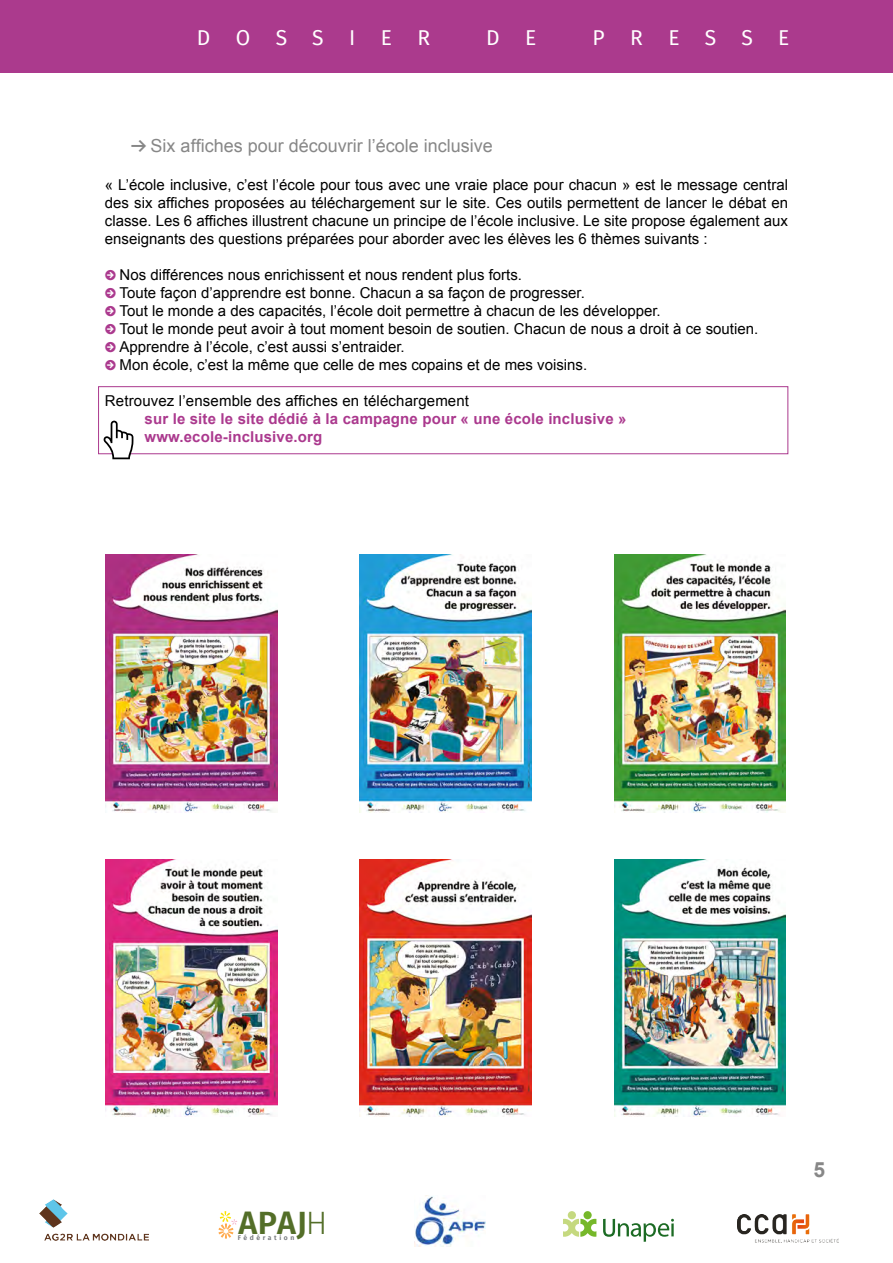
<style>
.page{position:relative;width:893px;height:1263px;background:#fff}
.page>*{position:absolute;margin:0;border:0;box-sizing:border-box;transform-origin:0 0}
.t1{font:600 32.25px "Fira Sans";color:#536e28}
.t2{font:21px "Fira Sans";letter-spacing:1.21em;color:#fff}
.t3{font:700 21px "Arial";color:#878787}
.t4{font:18px "Arial";color:#878787}
.t5{font:15px/18px "Arial";color:#000;text-align:justify}
.t6{font:700 15px "Arial";letter-spacing:.01em;color:#ab398e}
.t7{font:600 6.75px "Fira Sans";letter-spacing:.385em;color:#74777b}
.s1{font-family:"Klavika Arrows";font-weight:700}
.s2{font-family:"Klavika Arrows";font-weight:700;color:#ab398e}
.s3{font-weight:300}
</style>
<div class="page">
<div style="left:568px;top:1211px;width:8px;height:8px;background:#c5d97f;border-radius:50%"></div>
<svg style="left:563px;top:1219px;width:33px;height:18px"></svg>
<div style="left:583px;top:1211px;width:9px;height:8px;background:#76b82a;border-radius:50%"></div>
<svg style="left:603px;top:1219px;width:71px;height:23px"></svg>
<svg style="left:219px;top:1211px;width:18px;height:27px"></svg>
<img style="left:738px;top:1214px;width:101px;height:28px">
<img style="left:40px;top:1199px;width:108px;height:42px">
<img style="left:414px;top:1195px;width:71px;height:52px">
<div style="left:0;top:0;width:893px;height:72px;background:#ab3a8d"></div>
<img style="left:106px;top:555px;width:171px;height:257px">
<img style="left:360px;top:555px;width:171px;height:257px">
<img style="left:614px;top:555px;width:172px;height:257px">
<img style="left:106px;top:859px;width:171px;height:257px">
<img style="left:360px;top:859px;width:171px;height:257px">
<img style="left:614px;top:859px;width:172px;height:257px">
<div style="left:98px;top:386px;width:690px;height:68px;border:1px solid #ab398e"></div>
<svg style="left:103px;top:421px;width:30px;height:38px"></svg>
<p class="t2" style="left:197px;top:22px;width:235px">DOSSIER</p>
<p class="t2" style="left:486px;top:22px;width:52px">D E</p>
<p class="t2" style="left:593px;top:22px;width:198px">PRESSE</p>
<p class="t4" style="left:130px;top:134px;width:364px"><span class="s1">B</span> Six affiches pour découvrir l’école inclusive</p>
<p class="t5" style="left:105px;top:176px;width:685px">« L’école inclusive, c’est l’école pour tous avec une vraie place pour chacun » est le message central des six affiches proposées au téléchargement sur le site. Ces outils permettent de lancer le débat en classe. Les 6 affiches illustrent chacune un principe de l’école inclusive. Le site propose également aux enseignants des questions préparées pour aborder avec les élèves les 6 thèmes suivants :</p>
<p class="t5" style="left:105px;top:266px;width:419px"><span class="s2">R</span> Nos différences nous enrichissent et nous rendent plus forts.</p>
<p class="t5" style="left:105px;top:284px;width:481px"><span class="s2">R</span> Toute façon d’apprendre est bonne. Chacun a sa façon de progresser.</p>
<p class="t5" style="left:105px;top:302px;width:557px"><span class="s2">R</span> Tout le monde a des capacités, l’école doit permettre à chacun de les développer.</p>
<p class="t5" style="left:105px;top:320px;width:655px"><span class="s2">R</span> Tout le monde peut avoir à tout moment besoin de soutien. Chacun de nous a droit à ce soutien.</p>
<p class="t5" style="left:105px;top:338px;width:301px"><span class="s2">R</span> Apprendre à l’école, c’est aussi s’entraider.</p>
<p class="t5" style="left:105px;top:356px;width:484px"><span class="s2">R</span> Mon école, c’est la même que celle de mes copains et de mes voisins.</p>
<p class="t5" style="left:105px;top:392px;width:366px">Retrouvez l’ensemble des affiches en téléchargement</p>
<p class="t6" style="left:145px;top:408px;width:483px">sur le site le site dédié à la campagne pour « une école inclusive »</p>
<p class="t6" style="left:145px;top:426px;width:179px">www.ecole-inclusive.org</p>
<p class="t1" style="left:239px;top:1196px;width:90px">APAJ<span class="s3">H</span></p>
<p class="t7" style="left:238px;top:1232px;width:58px">Fédération</p>
<p class="t3" style="left:813px;top:1156px;width:13px">5</p>
</div>
